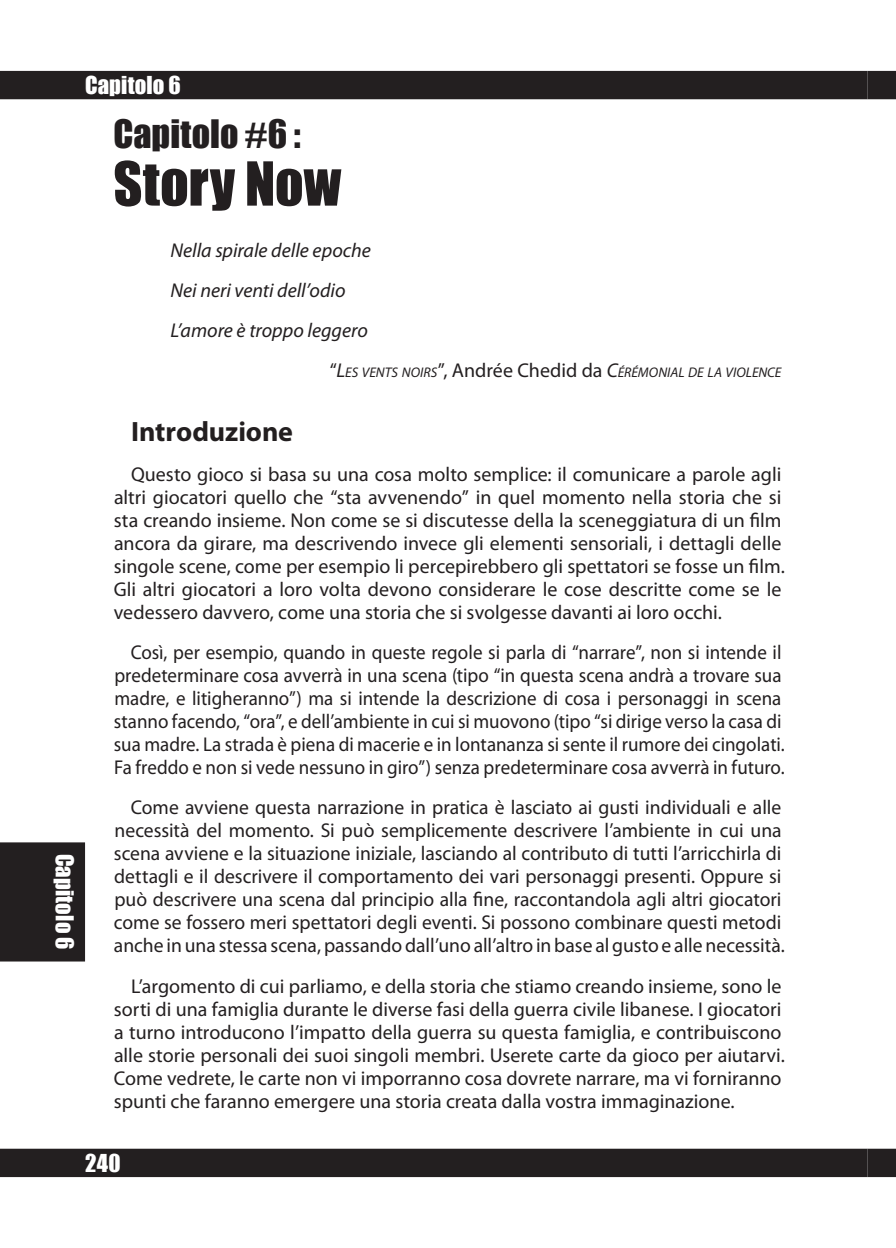
<style>
.page{position:relative;width:896px;height:1248px;background:#fff}
.page>*{position:absolute;margin:0;border:0;box-sizing:border-box;transform-origin:0 0}
.t1{font:56px "Impact";letter-spacing:.005em;color:#231f20}
.t2{font:36px "Impact";color:#231f20}
.t3{font:700 28px "Myriad Pro";color:#231f20}
.t4{font:22.6px "Impact";letter-spacing:.005em;color:#fff}
.t5{font:20px/23px "Myriad Pro";color:#231f20}
.t6{font:20px/23px "Myriad Pro";color:#231f20;scale:.95 1}
.t7{font:italic 20px/40px "Myriad Pro";color:#231f20}
.t8{font:italic 14px "Myriad Pro";color:#231f20}
.s1{font-style:normal;font-size:20px}
.s2{font-size:20px}
</style>
<div class="page">
<div style="left:0;top:842px;width:85px;height:119px;background:#231f20"></div>
<div style="left:0;top:71px;width:896px;height:28px;background:#231f20"></div>
<div style="left:0;top:1148px;width:896px;height:28px;background:#231f20"></div>
<p class="t4" style="left:85px;top:68px;width:97px">Capitolo 6</p>
<h2 class="t2" style="left:113px;top:105px;width:189px">Capitolo #6 :</h2>
<h1 class="t1" style="left:113px;top:140px;width:229px">Story Now</h1>
<p class="t7" style="left:170px;top:230px;width:202px">Nella spirale delle epoche<br>Nei neri venti dell’odio<br>L’amore è troppo leggero</p>
<p class="t8" style="left:330px;top:364px;width:453px"><span class="s1">“</span><span class="s2">L</span>ES VENTS NOIRS<span class="s1">”, Andrée Chedid da</span> <span class="s2">C</span>ÉRÉMONIAL DE LA VIOLENCE</p>
<p class="t4" style="left:82px;top:853px;width:97px;rotate:90deg">Capitolo 6</p>
<h3 class="t3" style="left:131px;top:413px;width:163px">Introduzione</h3>
<p class="t5" style="left:114px;top:462px;width:673px;text-indent:17px">Questo gioco si basa su una cosa molto semplice: il comunicare a parole agli altri giocatori quello che “sta avvenendo” in quel momento nella storia che si sta creando insieme. Non come se si discutesse della la sceneggiatura di un film ancora da girare, ma descrivendo invece gli elementi sensoriali, i dettagli delle singole scene, come per esempio li percepirebbero gli spettatori se fosse un film.<br>Gli altri giocatori a loro volta devono considerare le cose descritte come se le vedessero davvero, come una storia che si svolgesse davanti ai loro occhi.</p>
<p class="t6" style="left:114px;top:640px;width:708px;text-indent:17px">Così, per esempio, quando in queste regole si parla di “narrare”, non si intende il predeterminare cosa avverrà in una scena (tipo “in questa scena andrà a trovare sua madre, e litigheranno”) ma si intende la descrizione di cosa i personaggi in scena stanno facendo, “ora”, e dell’ambiente in cui si muovono (tipo “si dirige verso la casa di sua madre. La strada è piena di macerie e in lontananza si sente il rumore dei cingolati.<br>Fa freddo e non si vede nessuno in giro”) senza predeterminare cosa avverrà in futuro.</p>
<p class="t5" style="left:114px;top:795px;width:672px;text-indent:17px">Come avviene questa narrazione in pratica è lasciato ai gusti individuali e alle necessità del momento. Si può semplicemente descrivere l’ambiente in cui una scena avviene e la situazione iniziale, lasciando al contributo di tutti l’arricchirla di dettagli e il descrivere il comportamento dei vari personaggi presenti. Oppure si può descrivere una scena dal principio alla fine, raccontandola agli altri giocatori come se fossero meri spettatori degli eventi. Si possono combinare questi metodi anche in una stessa scena, passando dall’uno all’altro in base al gusto e alle necessità.</p>
<p class="t5" style="left:114px;top:973px;width:673px;text-indent:18px">L’argomento di cui parliamo, e della storia che stiamo creando insieme, sono le sorti di una famiglia durante le diverse fasi della guerra civile libanese. I giocatori a turno introducono l’impatto della guerra su questa famiglia, e contribuiscono alle storie personali dei suoi singoli membri. Userete carte da gioco per aiutarvi.<br>Come vedrete, le carte non vi imporranno cosa dovrete narrare, ma vi forniranno spunti che faranno emergere una storia creata dalla vostra immaginazione.</p>
<p class="t4" style="left:85px;top:1145px;width:37px">240</p>
</div>
